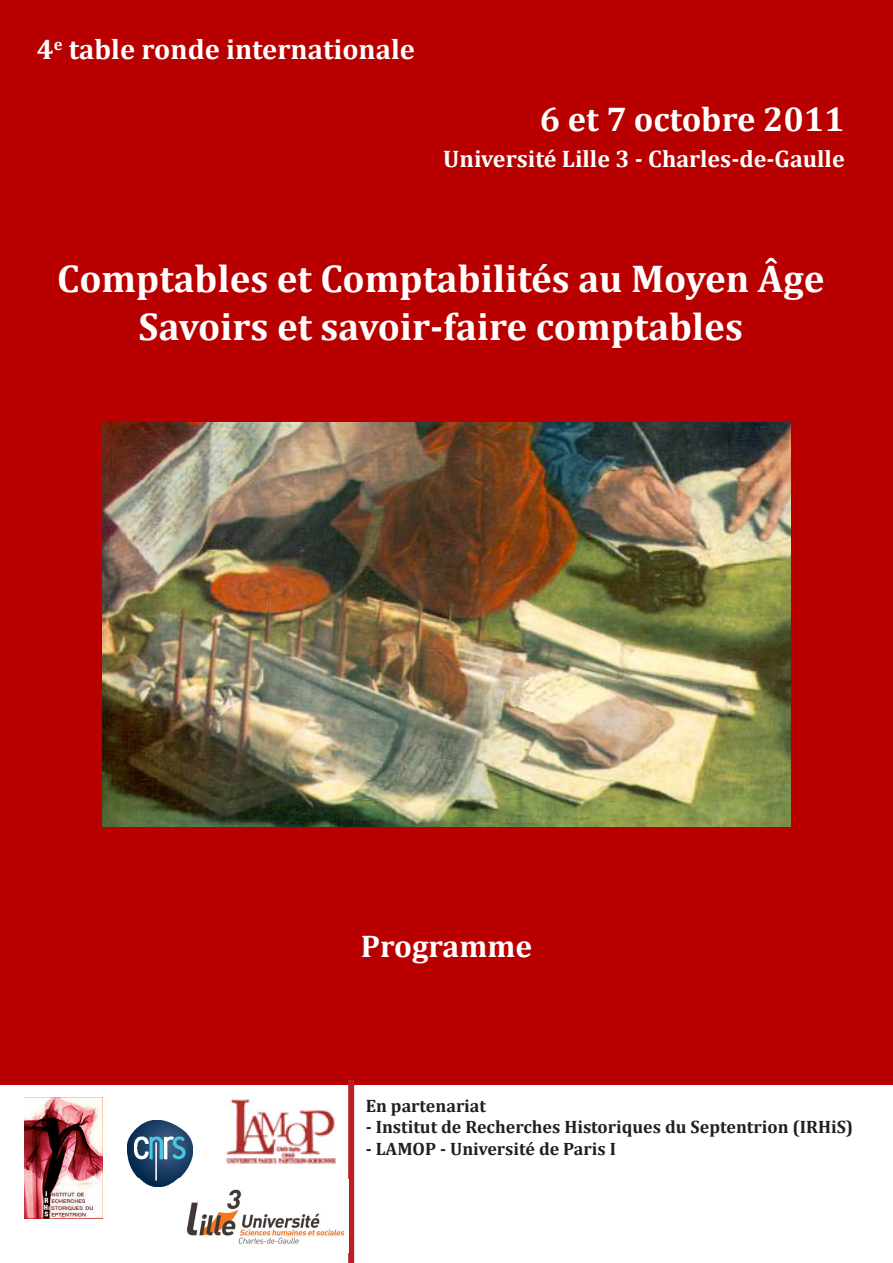
<style>
.page{position:relative;width:893px;height:1263px;background:#fff}
.page>*{position:absolute;margin:0;border:0;box-sizing:border-box;transform-origin:0 0}
.Style_de_paragraphe{font:700 39px "Cambria";color:#fff}
.Style_de_paragraphe-2{font:700 34.5px "Cambria";color:#fff}
.t1{font:700 31.5px "Cambria";color:#fff}
.Style_de_paragraphe-3{font:700 28.5px "Cambria";color:#fff}
.Style_de_paragraphe-4{font:700 24px "Cambria";color:#fff}
.t2{font:700 18px "Cambria";color:#231f20}
</style>
<div class="page">
<div style="left:0;top:0;width:893px;height:1085px;background:#b90000"></div>
<img style="left:103px;top:422px;width:687px;height:404px">
<img style="left:128px;top:1121px;width:64px;height:65px">
<img style="left:24px;top:1098px;width:79px;height:120px">
<div style="left:348px;top:1080px;width:6px;height:183px;background:#bb1f23"></div>
<img style="left:179px;top:1179px;width:166px;height:65px">
<img style="left:226px;top:1099px;width:109px;height:65px">
<p class="Style_de_paragraphe-3" style="left:37px;top:29px;width:380px">4<sup>e</sup> table ronde internationale</p>
<p class="Style_de_paragraphe-2" style="left:540px;top:95px;width:306px">6 et 7 octobre 2011</p>
<p class="Style_de_paragraphe-4" style="left:443px;top:142px;width:403px">Université Lille 3 - Charles-de-Gaulle</p>
<p class="Style_de_paragraphe" style="left:57px;top:251px;width:769px">Comptables et Comptabilités au Moyen Âge</p>
<p class="Style_de_paragraphe" style="left:139px;top:299px;width:606px">Savoirs et savoir-faire comptables</p>
<p class="t1" style="left:361px;top:924px;width:173px">Programme</p>
<p class="t2" style="left:366px;top:1093px;width:122px">En partenariat</p>
<p class="t2" style="left:366px;top:1114px;width:489px">- Institut de Recherches Historiques du Septentrion (IRHiS)</p>
<p class="t2" style="left:366px;top:1136px;width:252px">- LAMOP - Université de Paris I</p>
</div>
